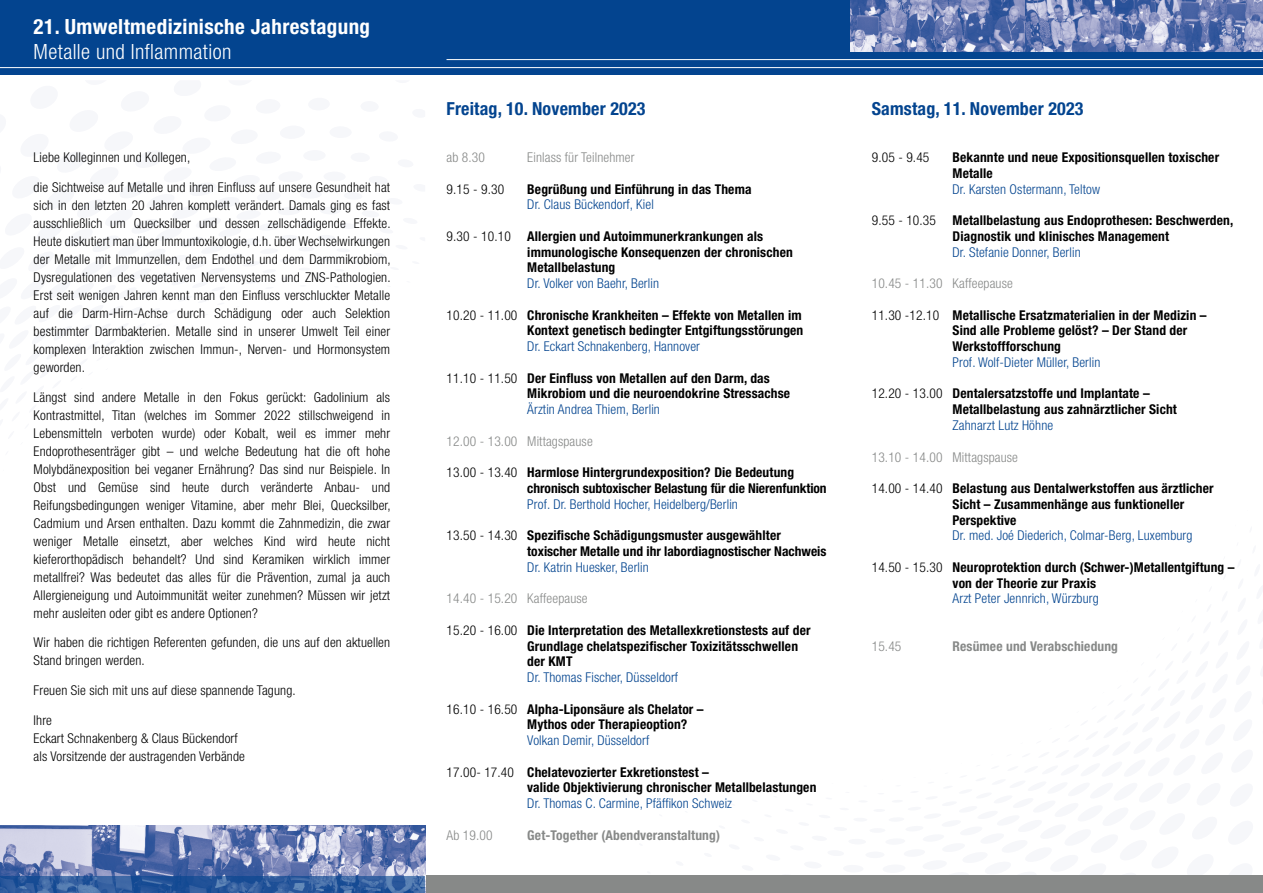
<style>
.page{position:relative;width:1263px;height:893px;background:#fff}
.page>*{position:absolute;margin:0;border:0;box-sizing:border-box;transform-origin:0 0}
.t1{font:700 condensed 21px "Helvetica Neue LT Std";letter-spacing:.02em;color:#fff}
.t2{font:300 condensed 21px "Helvetica Neue LT Std";letter-spacing:.02em;color:#fff}
.t3{font:700 condensed 18px "Helvetica Neue LT Std";letter-spacing:.01em;color:#03448f}
.t4{font:300 condensed 13.5px/18px "Helvetica Neue LT Std";letter-spacing:.01em;color:#000}
.t5{font:700 condensed 13.5px/15.8px "Helvetica Neue LT Std";letter-spacing:.01em;color:#000}
.t6{font:300 condensed 13.5px "Helvetica Neue LT Std";letter-spacing:.01em;color:#03448f}
.t7{font:300 condensed 13.5px "Helvetica Neue LT Std";letter-spacing:.01em;color:#878988}
.t8{font:700 condensed 13.5px "Helvetica Neue LT Std";letter-spacing:.01em;color:#878988}
.s1{font-weight:300}
</style>
<div class="page">
<div style="left:0;top:0;width:1263px;height:74px;background:#03448f"></div>
<img style="left:850px;top:0;width:175px;height:52px">
<hr style="left:0;top:67px;width:1263px;height:1px;background:#fff">
<hr style="left:446px;top:59px;width:817px;height:1px;background:#fff">
<img style="left:1025px;top:0;width:238px;height:52px">
<div style="left:0;top:876px;width:1263px;height:17px;background:#878988"></div>
<img style="left:0;top:826px;width:425px;height:50px">
<svg style="left:0;top:876px;width:425px;height:17px;background:#305e9f"></svg>
<h1 class="t1" style="left:34px;top:14px;width:338px">21. Umweltmedizinische Jahrestagung</h1>
<h1 class="t2" style="left:34px;top:40px;width:199px">Metalle und Inflammation</h1>
<p class="t4" style="left:34px;top:142px;width:358px;line-height:29.7px">Liebe Kolleginnen und Kollegen,<br>die Sichtweise auf Metalle und ihren Einfluss auf unsere Gesundheit hat</p>
<p class="t4" style="left:34px;top:196px;width:358px;text-align:justify">sich in den letzten 20 Jahren komplett verändert. Damals ging es fast ausschließlich um Quecksilber und dessen zellschädigende Effekte.<br>Heute diskutiert man über Immuntoxikologie, d.h. über Wechselwirkungen der Metalle mit Immunzellen, dem Endothel und dem Darmmikrobiom, Dysregulationen des vegetativen Nervensystems und ZNS-Pathologien.<br>Erst seit wenigen Jahren kennt man den Einfluss verschluckter Metalle auf die Darm-Hirn-Achse durch Schädigung oder auch Selektion bestimmter Darmbakterien. Metalle sind in unserer Umwelt Teil einer komplexen Interaktion zwischen Immun-, Nerven- und Hormonsystem geworden.</p>
<p class="t4" style="left:34px;top:388px;width:358px;text-align:justify">Längst sind andere Metalle in den Fokus gerückt: Gadolinium als Kontrastmittel, Titan (welches im Sommer 2022 stillschweigend in Lebensmitteln verboten wurde) oder Kobalt, weil es immer mehr Endoprothesenträger gibt – und welche Bedeutung hat die oft hohe Molybdänexposition bei veganer Ernährung? Das sind nur Beispiele. In Obst und Gemüse sind heute durch veränderte Anbau- und Reifungsbedingungen weniger Vitamine, aber mehr Blei, Quecksilber, Cadmium und Arsen enthalten. Dazu kommt die Zahnmedizin, die zwar weniger Metalle einsetzt, aber welches Kind wird heute nicht kieferorthopädisch behandelt? Und sind Keramiken wirklich immer metallfrei? Was bedeutet das alles für die Prävention, zumal ja auch Allergieneigung und Autoimmunität weiter zunehmen? Müssen wir jetzt mehr ausleiten oder gibt es andere Optionen?</p>
<p class="t4" style="left:34px;top:633px;width:358px">Wir haben die richtigen Referenten gefunden, die uns auf den aktuellen<br>Stand bringen werden.</p>
<p class="t4" style="left:34px;top:675px;width:264px;line-height:29.7px">Freuen Sie sich mit uns auf diese spannende Tagung.<br>Ihre</p>
<p class="t4" style="left:34px;top:729px;width:213px">Eckart Schnakenberg &amp; Claus Bückendorf als Vorsitzende der austragenden Verbände</p>
<h2 class="t3" style="left:446px;top:98px;width:201px">Freitag, 10. November 2023</h2>
<p class="t7" style="left:446px;top:150px;width:40px">ab 8.30</p>
<p class="t7" style="left:527px;top:150px;width:109px">Einlass für Teilnehmer</p>
<p class="t4" style="left:446px;top:180px;width:59px">9.15 - 9.30</p>
<p class="t5" style="left:527px;top:181px;width:226px">Begrüßung und Einführung in das Thema</p>
<p class="t6" style="left:527px;top:197px;width:128px">Dr. Claus Bückendorf, Kiel</p>
<p class="t5" style="left:527px;top:228px;width:267px;text-indent:-81px"><span class="s1">9.30 - 10.10</span> Allergien und Autoimmunerkrankungen als immunologische Konsequenzen der chronischen<br>Metallbelastung</p>
<p class="t6" style="left:527px;top:276px;width:133px">Dr. Volker von Baehr, Berlin</p>
<p class="t5" style="left:446px;top:307px;width:358px;text-align:right"><span class="s1">10.20 - 11.00</span> Chronische Krankheiten – Effekte von Metallen im<br>Kontext genetisch bedingter Entgiftungsstörungen</p>
<p class="t6" style="left:527px;top:339px;width:174px">Dr. Eckart Schnakenberg, Hannover</p>
<p class="t5" style="left:527px;top:370px;width:264px;text-indent:-81px"><span class="s1">11.10 - 11.50</span> Der Einfluss von Metallen auf den Darm, das<br>Mikrobiom und die neuroendokrine Stressachse</p>
<p class="t6" style="left:527px;top:402px;width:134px">Ärztin Andrea Thiem, Berlin</p>
<p class="t7" style="left:446px;top:433px;width:148px">12.00 - 13.00 Mittagspause</p>
<p class="t5" style="left:527px;top:464px;width:301px;text-indent:-81px"><span class="s1">13.00 - 13.40</span> Harmlose Hintergrundexposition? Die Bedeutung chronisch subtoxischer Belastung für die Nierenfunktion</p>
<p class="t6" style="left:527px;top:496px;width:212px">Prof. Dr. Berthold Hocher, Heidelberg/Berlin</p>
<p class="t5" style="left:527px;top:527px;width:301px;text-indent:-81px"><span class="s1">13.50 - 14.30</span> Spezifische Schädigungsmuster ausgewählter toxischer Metalle und ihr labordiagnostischer Nachweis</p>
<p class="t6" style="left:527px;top:559px;width:123px">Dr. Katrin Huesker, Berlin</p>
<p class="t7" style="left:446px;top:591px;width:143px">14.40 - 15.20 Kaffeepause</p>
<p class="t5" style="left:527px;top:622px;width:285px;text-indent:-81px"><span class="s1">15.20 - 16.00</span> Die Interpretation des Metallexkretionstests auf der<br>Grundlage chelatspezifischer Toxizitätsschwellen der KMT</p>
<p class="t6" style="left:527px;top:669px;width:152px">Dr. Thomas Fischer, Düsseldorf</p>
<p class="t5" style="left:527px;top:701px;width:178px;text-indent:-81px"><span class="s1">16.10 - 16.50</span> Alpha-Liponsäure als Chelator –<br>Mythos oder Therapieoption?</p>
<p class="t6" style="left:527px;top:732px;width:124px">Volkan Demir, Düsseldorf</p>
<p class="t5" style="left:527px;top:764px;width:291px;text-indent:-81px"><span class="s1">17.00- 17.40</span> Chelatevozierter Exkretionstest –<br>valide Objektivierung chronischer Metallbelastungen</p>
<p class="t6" style="left:527px;top:795px;width:206px">Dr. Thomas C. Carmine, Pfäffikon Schweiz</p>
<p class="t7" style="left:446px;top:827px;width:48px">Ab 19.00</p>
<p class="t8" style="left:527px;top:827px;width:194px">Get-Together (Abendveranstaltung)</p>
<h2 class="t3" style="left:872px;top:98px;width:213px">Samstag, 11. November 2023</h2>
<p class="t4" style="left:872px;top:148px;width:59px">9.05 - 9.45</p>
<p class="t5" style="left:952px;top:149px;width:268px">Bekannte und neue Expositionsquellen toxischer<br>Metalle</p>
<p class="t6" style="left:952px;top:181px;width:149px">Dr. Karsten Ostermann, Teltow</p>
<p class="t5" style="left:952px;top:212px;width:282px;text-indent:-81px"><span class="s1">9.55 - 10.35</span> Metallbelastung aus Endoprothesen: Beschwerden,<br>Diagnostik und klinisches Management</p>
<p class="t6" style="left:952px;top:244px;width:130px">Dr. Stefanie Donner, Berlin</p>
<p class="t7" style="left:872px;top:276px;width:143px">10.45 - 11.30 Kaffeepause</p>
<p class="t5" style="left:952px;top:307px;width:256px;text-indent:-81px"><span class="s1">11.30 -12.10</span> Metallische Ersatzmaterialien in der Medizin –<br>Sind alle Probleme gelöst? – Der Stand der<br>Werkstoffforschung</p>
<p class="t6" style="left:952px;top:354px;width:149px">Prof. Wolf-Dieter Müller, Berlin</p>
<p class="t5" style="left:952px;top:386px;width:226px;text-indent:-81px"><span class="s1">12.20 - 13.00</span> Dentalersatzstoffe und Implantate –<br>Metallbelastung aus zahnärztlicher Sicht</p>
<p class="t6" style="left:952px;top:417px;width:102px">Zahnarzt Lutz Höhne</p>
<p class="t7" style="left:872px;top:449px;width:148px">13.10 - 14.00 Mittagspause</p>
<p class="t5" style="left:952px;top:480px;width:263px;text-indent:-81px"><span class="s1">14.00 - 14.40</span> Belastung aus Dentalwerkstoffen aus ärztlicher<br>Sicht – Zusammenhänge aus funktioneller<br>Perspektive</p>
<p class="t6" style="left:952px;top:528px;width:241px">Dr. med. Joé Diederich, Colmar-Berg, Luxemburg</p>
<p class="t5" style="left:952px;top:559px;width:284px;text-indent:-81px"><span class="s1">14.50 - 15.30</span> Neuroprotektion durch (Schwer-)Metallentgiftung – von der Theorie zur Praxis</p>
<p class="t6" style="left:952px;top:591px;width:148px">Arzt Peter Jennrich, Würzburg</p>
<p class="t7" style="left:872px;top:638px;width:31px">15.45</p>
<p class="t8" style="left:952px;top:638px;width:167px">Resümee und Verabschiedung</p>
</div>
